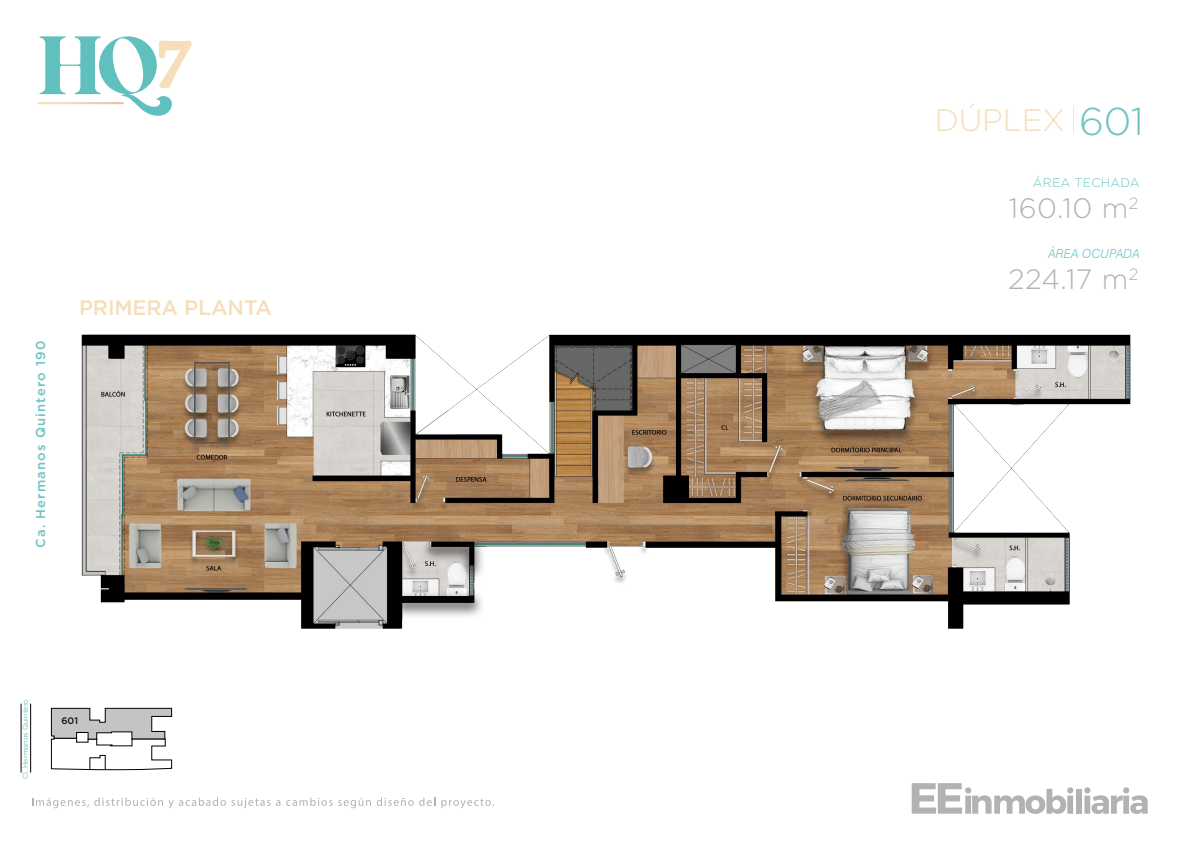
<style>
.page{position:relative;width:1191px;height:842px;background:#fff}
.page>*{position:absolute;margin:0;border:0;box-sizing:border-box;transform-origin:0 0}
.t1{font:300 38.8px "Gotham";color:#6dc3c2}
.t2{font:300 31px "Gotham";color:#f5dfbb}
.t3{font:300 28px "Gotham";color:#b3b2b2}
.t4{font:500 21px "Gotham";letter-spacing:-.005em;color:#f5dfbb}
.t5{font:500 13px "Gotham";letter-spacing:.09em;color:#6dc3c2}
.t6{font:300 12.4px "Gotham";letter-spacing:.02em;color:#6dc3c2}
.t7{font:italic 300 12.4px "Swiss 721 BT";letter-spacing:.02em;color:#6ec4c2}
.t8{font:500 9.4px "Gotham";color:#111}
.t9{font:7px "Gotham";letter-spacing:.005em;color:#60c0bd}
</style>
<div class="page">
<svg style="left:911px;top:783px;width:162px;height:31px"></svg>
<div style="left:1076px;top:789px;width:5px;height:25px;background:#b3b2b2"></div>
<svg style="left:1084px;top:787px;width:63px;height:27px"></svg>
<svg style="left:32px;top:797px;width:238px;height:11px"></svg>
<svg style="left:276px;top:800px;width:4px;height:6px"></svg>
<svg style="left:286px;top:797px;width:46px;height:9px"></svg>
<svg style="left:338px;top:798px;width:33px;height:10px"></svg>
<svg style="left:377px;top:797px;width:58px;height:9px"></svg>
<svg style="left:441px;top:798px;width:53px;height:10px"></svg>
<img style="left:81px;top:334px;width:1050px;height:295px">
<svg style="left:51px;top:708px;width:121px;height:62px"></svg>
<hr style="left:30px;top:704px;width:1px;height:68px;background:#000">
<hr style="left:21px;top:704px;width:1px;height:68px;background:#000">
<svg style="left:38px;top:36px;width:153px;height:80px"></svg>
<p class="t5" style="left:32px;top:548px;width:209px;rotate:-90deg">Ca. Hermanos Quintero 190</p>
<h3 class="t4" style="left:79px;top:294px;width:195px">PRIMERA PLANTA</h3>
<p class="t9" style="left:22px;top:779px;width:81px;rotate:-90deg">Cl. Hermanos Quintero</p>
<p class="t8" style="left:61px;top:714px;width:18px">601</p>
<h2 class="t2" style="left:934px;top:101px;width:131px">DÚPLEX</h2>
<h1 class="t1" style="left:1079px;top:96px;width:66px">601</h1>
<p class="t6" style="left:1032px;top:175px;width:108px">ÁREA TECHADA</p>
<h3 class="t3" style="left:1008px;top:191px;width:131px">160.10 m<sup>2</sup></h3>
<p class="t7" style="left:1048px;top:246px;width:93px">ÁREA OCUPADA</p>
<h3 class="t3" style="left:1008px;top:261px;width:132px">224.17 m<sup>2</sup></h3>
</div>
